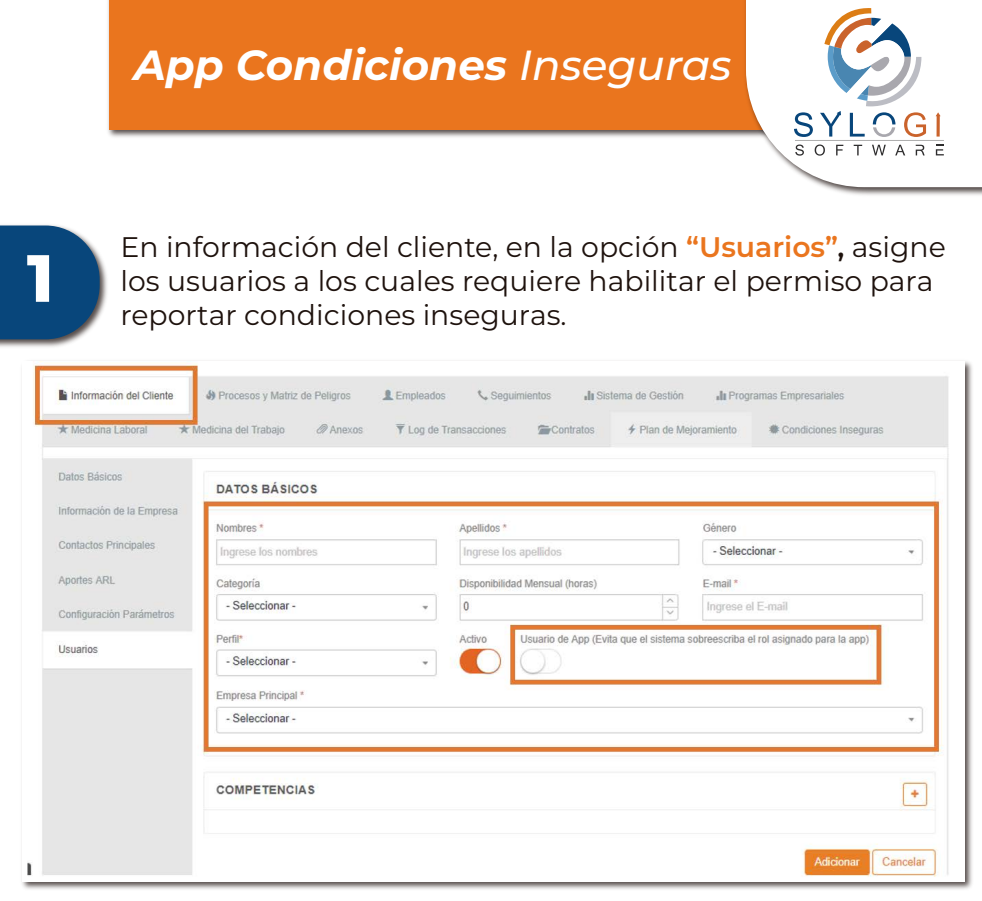
<style>
.page{position:relative;width:982px;height:901px;background:#fff}
.page>*{position:absolute;margin:0;border:0;box-sizing:border-box;transform-origin:0 0}
.t1{font:800 66.6px "Montserrat";color:#fff}
.t2{font:italic 700 42px "Montserrat";color:#fff}
.t3{font:28.3px/34px "Montserrat";color:#1e120d}
.s1{font-weight:500}
.s2{font-weight:600;color:#ea751e}
.s3{font-weight:600}
</style>
<div class="page">
<img style="left:0;top:256px;width:107px;height:91px">
<svg style="left:0;top:225px;width:100px;height:114px;background:#1e5584"></svg>
<img style="left:108px;top:0;width:633px;height:137px">
<div style="left:109px;top:0;width:872px;height:130px;background:#ea751e"></div>
<img style="left:741px;top:130px;width:240px;height:65px">
<div style="left:745px;top:0;width:236px;height:187px;background:#fff"></div>
<svg style="left:795px;top:144px;width:8px;height:12px"></svg>
<svg style="left:814px;top:144px;width:10px;height:12px"></svg>
<svg style="left:835px;top:145px;width:8px;height:10px"></svg>
<svg style="left:853px;top:145px;width:8px;height:10px"></svg>
<svg style="left:871px;top:145px;width:14px;height:10px"></svg>
<svg style="left:894px;top:145px;width:10px;height:10px"></svg>
<svg style="left:915px;top:145px;width:9px;height:10px"></svg>
<hr style="left:794px;top:140px;width:149px;height:1px;background:#aeaeae">
<svg style="left:935px;top:145px;width:8px;height:10px"></svg>
<svg style="left:935px;top:112px;width:5px;height:4px"></svg>
<svg style="left:793px;top:112px;width:19px;height:25px"></svg>
<hr style="left:936px;top:116px;width:3px;height:20px;background:#ca632c">
<svg style="left:819px;top:7px;width:106px;height:130px;background:#d9dadc"></svg>
<img style="left:22px;top:361px;width:950px;height:528px">
<img style="left:22px;top:361px;width:942px;height:520px">
<h1 class="t1" style="left:27px;top:229px;width:28px">1</h1>
<h2 class="t2" style="left:134px;top:35px;width:599px">App Condiciones <span class="s1">Inseguras</span></h2>
<p class="t3" style="left:120px;top:229px;width:826px">En información del cliente, en la opción <span class="s2">“Usuarios”</span><span class="s3">,</span> asigne los usuarios a los cuales requiere habilitar el permiso para reportar condiciones inseguras.</p>
</div>
